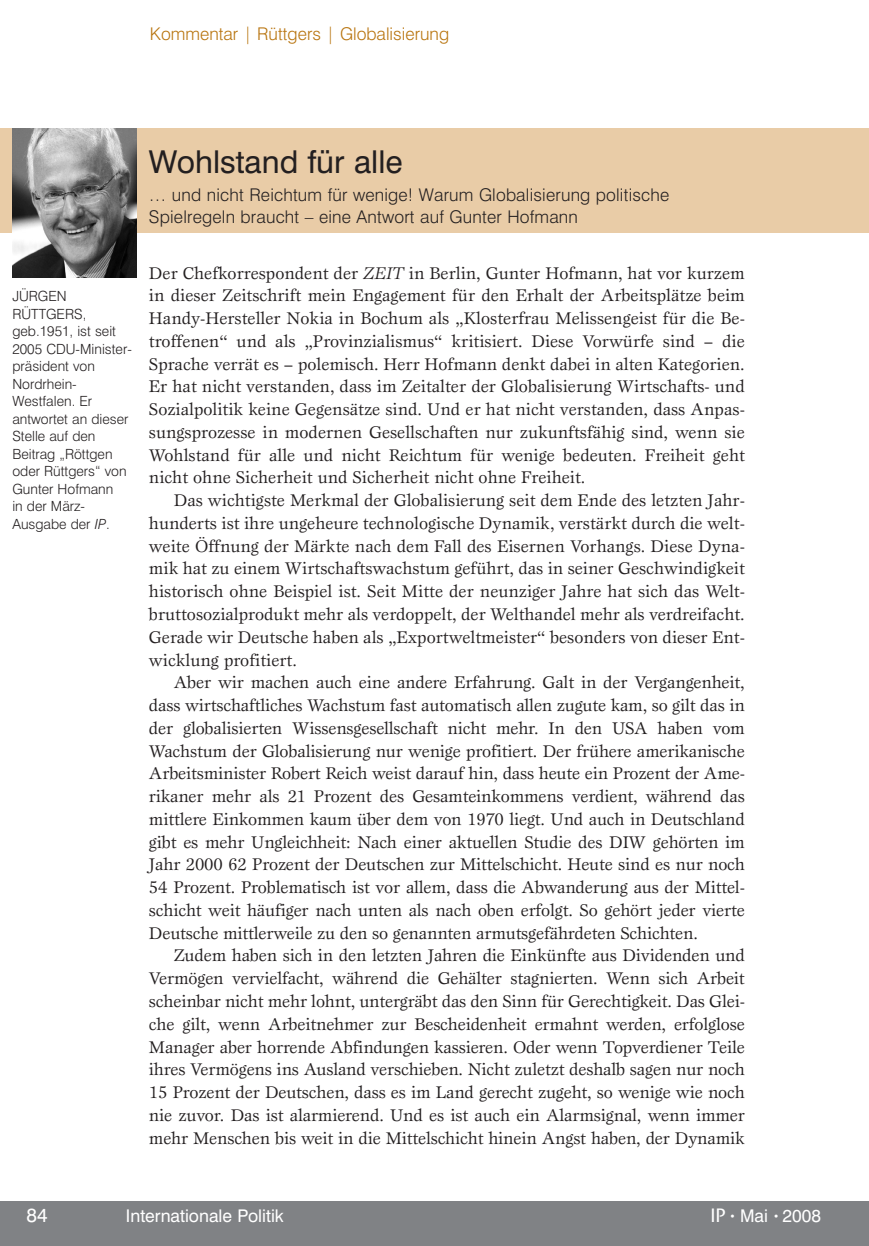
<style>
.page{position:relative;width:869px;height:1246px;background:#fff}
.page>*{position:absolute;margin:0;border:0;box-sizing:border-box;transform-origin:0 0}
.t1{font:31.5px "Swiss 721 BT";color:#231f20}
.t2{font:19.25px "Swiss 721 BT";color:#fff}
.t3{font:17.5px/22.8px "Esprit";letter-spacing:-.01em;color:#231f20;text-align:justify}
.t4{font:300 17.5px/22.8px "Swiss 721 BT";letter-spacing:.01em;color:#231f20}
.t5{font:17.5px "Swiss 721 BT";color:#fff}
.t6{font:300 17.5px "Swiss 721 BT";color:#b8740e}
.t7{font:300 14px/17.5px "Swiss 721 BT";color:#231f20}
.s1{font-style:italic}
.s2{font-family:"ITC Stone Sans";font-weight:500;font-size:19.25px}
.s3{font-size:10.5px}
</style>
<div class="page">
<div style="left:0;top:1200px;width:868px;height:45px;background:#808285"></div>
<hr style="left:868px;top:1200px;width:1px;height:45px;background:#808285">
<div style="left:0;top:128px;width:868px;height:105px;background:#e9cca7"></div>
<img style="left:12px;top:128px;width:124px;height:149px">
<p class="t6" style="left:150px;top:23px;width:301px">Kommentar | Rüttgers | Globalisierung</p>
<p class="t7" style="left:12px;top:287px;width:121px">JÜRGEN<br>RÜTTGERS, geb.1951, ist seit<br>2005 CDU-Minister&shy;präsident von<br>Nordrhein-<br>Westfalen. Er antwortet an dieser<br>Stelle auf den<br>Beitrag „Röttgen oder Rüttgers“ von<br>Gunter Hofmann<br>in der März-<br>Ausgabe der <span class="s1">IP</span>.</p>
<h1 class="t1" style="left:149px;top:142px;width:255px">Wohlstand für alle</h1>
<p class="t4" style="left:149px;top:183px;width:521px">… und nicht Reichtum für wenige! Warum Globalisierung politische<br>Spielregeln braucht – eine Antwort auf Gunter Hofmann</p>
<p class="t3" style="left:149px;top:261px;width:597px">Der Chefkorrespondent der <span class="s1">ZEIT</span> in Berlin, Gunter Hofmann, hat vor kurzem in dieser Zeitschrift mein Engagement für den Erhalt der Arbeitsplätze beim Handy-Hersteller Nokia in Bochum als „Klosterfrau Melissengeist für die Be&shy;troffenen“ und als „Provinzialismus“ kritisiert. Diese Vorwürfe sind – die Sprache verrät es – polemisch. Herr Hofmann denkt dabei in alten Kategorien.<br>Er hat nicht verstanden, dass im Zeitalter der Globalisierung Wirtschafts- und Sozialpolitik keine Gegensätze sind. Und er hat nicht verstanden, dass Anpas&shy;sungsprozesse in modernen Gesellschaften nur zukunftsfähig sind, wenn sie Wohlstand für alle und nicht Reichtum für wenige bedeuten. Freiheit geht nicht ohne Sicherheit und Sicherheit nicht ohne Freiheit.</p>
<p class="t3" style="left:149px;top:488px;width:597px;text-indent:25px">Das wichtigste Merkmal der Globalisierung seit dem Ende des letzten Jahr&shy;hunderts ist ihre ungeheure technologische Dynamik, verstärkt durch die welt&shy;weite Öffnung der Märkte nach dem Fall des Eisernen Vorhangs. Diese Dyna&shy;mik hat zu einem Wirtschaftswachstum geführt, das in seiner Geschwindigkeit historisch ohne Beispiel ist. Seit Mitte der neunziger Jahre hat sich das Welt&shy;bruttosozialprodukt mehr als verdoppelt, der Welthandel mehr als verdreifacht.<br>Gerade wir Deutsche haben als „Exportweltmeister“ besonders von dieser Ent&shy;wicklung profitiert.</p>
<p class="t3" style="left:149px;top:670px;width:597px;text-indent:25px">Aber wir machen auch eine andere Erfahrung. Galt in der Vergangenheit, dass wirtschaftliches Wachstum fast automatisch allen zugute kam, so gilt das in der globalisierten Wissensgesellschaft nicht mehr. In den USA haben vom Wachstum der Globalisierung nur wenige profitiert. Der frühere amerikanische Arbeitsminister Robert Reich weist darauf hin, dass heute ein Prozent der Ame&shy;rikaner mehr als 21 Prozent des Gesamteinkommens verdient, während das mittlere Einkommen kaum über dem von 1970 liegt. Und auch in Deutschland gibt es mehr Ungleichheit: Nach einer aktuellen Studie des DIW gehörten im Jahr 2000 62 Prozent der Deutschen zur Mittelschicht. Heute sind es nur noch 54 Prozent. Problematisch ist vor allem, dass die Abwanderung aus der Mittel&shy;schicht weit häufiger nach unten als nach oben erfolgt. So gehört jeder vierte Deutsche mittlerweile zu den so genannten armutsgefährdeten Schichten.</p>
<p class="t3" style="left:149px;top:943px;width:597px;text-indent:25px">Zudem haben sich in den letzten Jahren die Einkünfte aus Dividenden und Vermögen vervielfacht, während die Gehälter stagnierten. Wenn sich Arbeit scheinbar nicht mehr lohnt, untergräbt das den Sinn für Gerechtigkeit. Das Glei&shy;che gilt, wenn Arbeitnehmer zur Bescheidenheit ermahnt werden, erfolglose Manager aber horrende Abfindungen kassieren. Oder wenn Topverdiener Teile ihres Vermögens ins Ausland verschieben. Nicht zuletzt deshalb sagen nur noch 15 Prozent der Deutschen, dass es im Land gerecht zugeht, so wenige wie noch nie zuvor. Das ist alarmierend. Und es ist auch ein Alarmsignal, wenn immer mehr Menschen bis weit in die Mittelschicht hinein Angst haben, der Dynamik</p>
<p class="t5" style="left:126px;top:1204px;width:159px">Internationale Politik</p>
<p class="t5" style="left:660px;top:1204px;width:112px"><span class="s2">IP</span> <span class="s3">•</span> Mai<span class="s2">IP</span><span class="s3">• •</span>2008</p>
<p class="t2" style="left:27px;top:1202px;width:23px">84</p>
<p class="t5" style="left:76px;top:1204px;width:159px">Internationale Politik</p>
<p class="t5" style="left:739px;top:1204px;width:82px">Mai <span class="s3">•</span> 2008</p>
</div>
